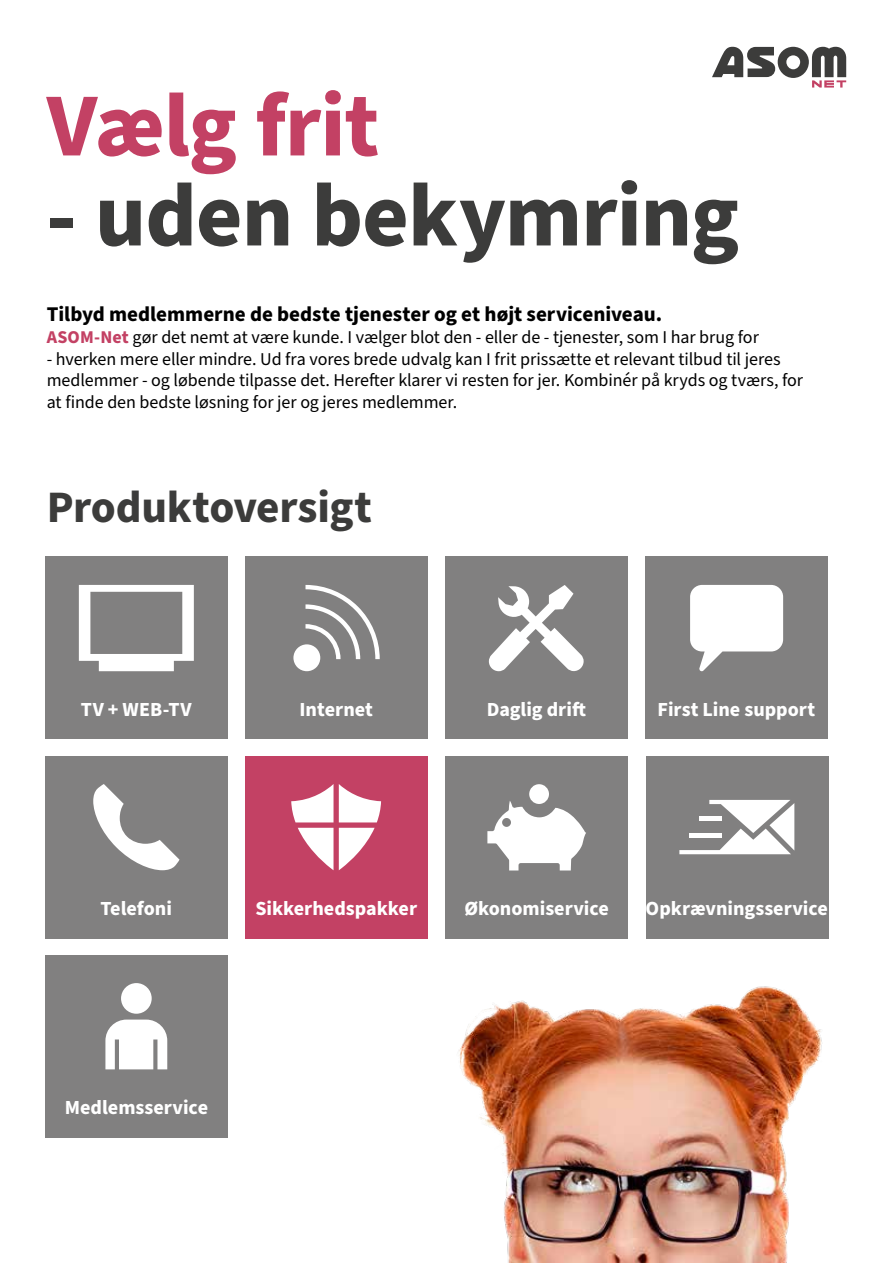
<style>
.page{position:relative;width:893px;height:1263px;background:#fff}
.page>*{position:absolute;margin:0;border:0;box-sizing:border-box;transform-origin:0 0}
.t1{font:700 90px "Source Sans Pro";letter-spacing:-.01em;color:#3c3c3b}
.t2{font:700 90px "Source Sans Pro";letter-spacing:-.015em;color:#c34164}
.t3{font:700 45px "Source Sans Pro";letter-spacing:-.005em;color:#3c3c3b}
.t4{font:700 21px "Source Sans Pro";color:#000}
.t5{font:700 19.95px "Source Sans Pro";color:#fff}
.t6{font:18px/21.6px "Source Sans Pro";letter-spacing:-.005em;color:#000}
.s1{font-weight:700;color:#c34164}
</style>
<div class="page">
<svg style="left:712px;top:47px;width:134px;height:41px"></svg>
<img style="left:459px;top:986px;width:363px;height:277px">
<div style="left:45px;top:557px;width:183px;height:182px;background:#818080"></div>
<div style="left:645px;top:557px;width:183px;height:182px;background:#818080"></div>
<div style="left:446px;top:756px;width:182px;height:183px;background:#818080"></div>
<div style="left:245px;top:557px;width:183px;height:182px;background:#818080"></div>
<div style="left:45px;top:756px;width:183px;height:182px;background:#818080"></div>
<div style="left:646px;top:756px;width:182px;height:182px;background:#818080"></div>
<div style="left:445px;top:557px;width:183px;height:182px;background:#818080"></div>
<div style="left:245px;top:756px;width:183px;height:182px;background:#c34164"></div>
<div style="left:45px;top:955px;width:183px;height:182px;background:#818080"></div>
<svg style="left:79px;top:585px;width:115px;height:86px"></svg>
<svg style="left:293px;top:585px;width:87px;height:86px"></svg>
<svg style="left:690px;top:585px;width:93px;height:86px"></svg>
<svg style="left:487px;top:784px;width:99px;height:86px"></svg>
<svg style="left:93px;top:784px;width:86px;height:86px"></svg>
<svg style="left:679px;top:800px;width:115px;height:54px"></svg>
<hr style="left:699px;top:817px;width:23px;height:4px;background:#fff">
<hr style="left:689px;top:833px;width:33px;height:4px;background:#fff">
<svg style="left:489px;top:585px;width:95px;height:86px"></svg>
<svg style="left:291px;top:784px;width:90px;height:86px"></svg>
<div style="left:121px;top:983px;width:31px;height:31px;background:#fff;border-radius:50%"></div>
<svg style="left:105px;top:1019px;width:62px;height:50px;background:#ebeaea"></svg>
<h1 class="t2" style="left:47px;top:64px;width:334px">Vælg frit</h1>
<h1 class="t1" style="left:47px;top:154px;width:694px">- uden bekymring</h1>
<p class="t4" style="left:47px;top:300px;width:617px">Tilbyd medlemmerne de bedste tjenester og et højt serviceniveau.</p>
<p class="t6" style="left:47px;top:327px;width:714px"><span class="s1">ASOM-Net</span> gør det nemt at være kunde. I vælger blot den - eller de - tjenester, som I har brug for</p>
<p class="t6" style="left:47px;top:348px;width:758px">- hverken mere eller mindre. Ud fra vores brede udvalg kan I frit prissætte et relevant tilbud til jeres medlemmer - og løbende tilpasse det. Herefter klarer vi resten for jer. Kombinér på kryds og tværs, for at finde den bedste løsning for jer og jeres medlemmer.</p>
<h2 class="t3" style="left:47px;top:476px;width:327px">Produktoversigt</h2>
<p class="t5" style="left:81px;top:695px;width:112px">TV + WEB-TV</p>
<p class="t5" style="left:658px;top:695px;width:159px">First Line support</p>
<p class="t5" style="left:487px;top:695px;width:101px">Daglig drift</p>
<p class="t5" style="left:299px;top:695px;width:75px">Internet</p>
<p class="t5" style="left:100px;top:894px;width:73px">Telefoni</p>
<p class="t5" style="left:646px;top:894px;width:184px">Opkrævningsservice</p>
<p class="t5" style="left:255px;top:895px;width:163px">Sikkerhedspakker</p>
<p class="t5" style="left:464px;top:895px;width:146px">Økonomiservice</p>
<p class="t5" style="left:65px;top:1094px;width:145px">Medlemsservice</p>
</div>
